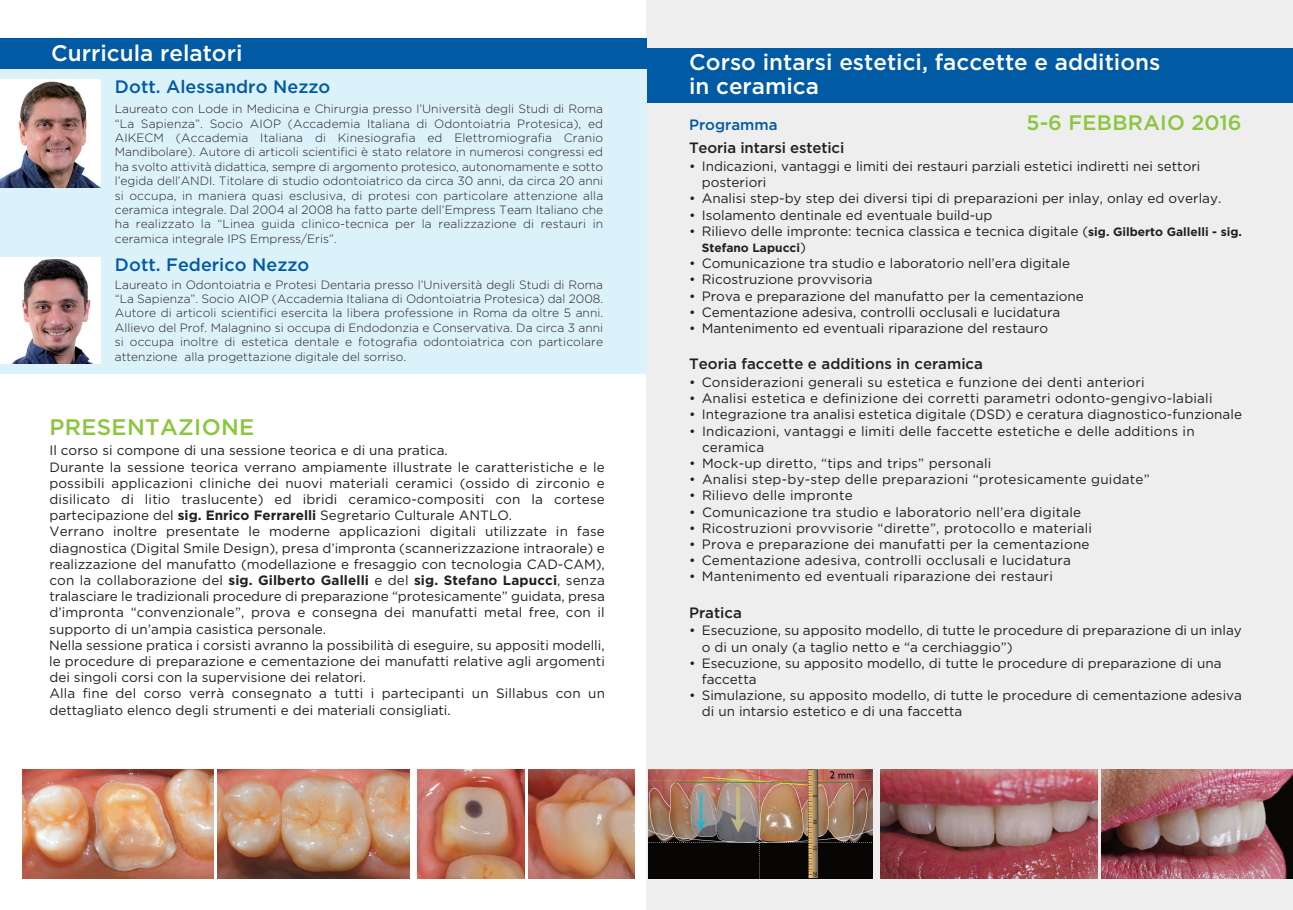
<style>
.page{position:relative;width:1293px;height:910px;background:#fff}
.page>*{position:absolute;margin:0;border:0;box-sizing:border-box;transform-origin:0 0}
.t1{font:500 22.5px/24px "Gotham";color:#fff}
.t2{font:500 22.5px "Gotham";letter-spacing:.015em;color:#8bc63e}
.t3{font:500 21px "Gotham";letter-spacing:.015em;color:#8bc63e}
.t4{font:500 18px "Gotham";color:#015aa4}
.t5{font:500 15px "Gotham";color:#231f20}
.t6{font:500 15px "Gotham";color:#015aa4}
.t7{font:13.5px/16.2px "Gotham";color:#231f20}
.t8{font:300 12px/14.4px "Gotham";color:#231f20;text-align:justify}
.t9{font:700 12px "Gotham";color:#231f20}
.s1{font-weight:700}
.s2{font-weight:700;font-size:12px}
.s3{font-weight:400;font-size:13.5px}
</style>
<div class="page">
<div style="left:646px;top:0;width:647px;height:910px;background:#eeeeef"></div>
<div style="left:646px;top:49px;width:647px;height:54px;background:#015aa4"></div>
<img style="left:22px;top:769px;width:191px;height:109px">
<img style="left:218px;top:769px;width:191px;height:109px">
<img style="left:418px;top:769px;width:106px;height:109px">
<img style="left:528px;top:769px;width:107px;height:109px">
<img style="left:648px;top:769px;width:224px;height:109px">
<img style="left:880px;top:769px;width:217px;height:109px">
<img style="left:1101px;top:769px;width:192px;height:109px">
<div style="left:0;top:45px;width:646px;height:329px;background:#dcf2fb"></div>
<img style="left:0;top:79px;width:100px;height:108px">
<img style="left:0;top:258px;width:100px;height:106px">
<div style="left:0;top:39px;width:646px;height:30px;background:#015aa4"></div>
<h1 class="t1" style="left:51px;top:41px;width:193px">Curricula relatori</h1>
<h3 class="t4" style="left:115px;top:76px;width:217px">Dott. Alessandro Nezzo</h3>
<p class="t8" style="left:115px;top:102px;width:490px">Laureato con Lode in Medicina e Chirurgia presso l’Università degli Studi di Roma “La Sapienza”. Socio AIOP (Accademia Italiana di Odontoiatria Protesica), ed AIKECM (Accademia Italiana di Kinesiografia ed Elettromiografia Cranio Mandibolare). Autore di articoli scientifici è stato relatore in numerosi congressi ed ha svolto attività didattica, sempre di argomento protesico, autonomamente e sotto l’egida dell’ANDI. Titolare di studio odontoiatrico da circa 30 anni, da circa 20 anni si occupa, in maniera quasi esclusiva, di protesi con particolare attenzione alla ceramica integrale. Dal 2004 al 2008 ha fatto parte dell’Empress Team Italiano che ha realizzato la “Linea guida clinico-tecnica per la realizzazione di restauri in ceramica integrale IPS Empress/Eris”.</p>
<h3 class="t4" style="left:115px;top:255px;width:196px">Dott. Federico Nezzo</h3>
<p class="t8" style="left:115px;top:277px;width:490px">Laureato in Odontoiatria e Protesi Dentaria presso l’Università degli Studi di Roma “La Sapienza”. Socio AIOP (Accademia Italiana di Odontoiatria Protesica) dal 2008.<br>Autore di articoli scientifici esercita la libera professione in Roma da oltre 5 anni.<br>Allievo del Prof. Malagnino si occupa di Endodonzia e Conservativa. Da circa 3 anni si occupa inoltre di estetica dentale e fotografia odontoiatrica con particolare attenzione alla progettazione digitale del sorriso.</p>
<h1 class="t2" style="left:50px;top:414px;width:206px">PRESENTAZIONE</h1>
<p class="t7" style="left:49px;top:442px;width:557px">Il corso si compone di una sessione teorica e di una pratica.<br>Durante la sessione teorica verrano ampiamente illustrate le caratteristiche e le possibili applicazioni cliniche dei nuovi materiali ceramici (ossido di zirconio e disilicato di litio traslucente) ed ibridi ceramico-compositi con la cortese partecipazione del <span class="s1">sig. Enrico Ferrarelli</span> Segretario Culturale ANTLO.<br>Verrano inoltre presentate le moderne applicazioni digitali utilizzate in fase diagnostica (Digital Smile Design), presa d’impronta (scannerizzazione intraorale) e realizzazione del manufatto (modellazione e fresaggio con tecnologia CAD-CAM), con la collaborazione del <span class="s1">sig. Gilberto Gallelli</span> e del <span class="s1">sig. Stefano Lapucci</span>, senza tralasciare le tradizionali procedure di preparazione “protesicamente” guidata, presa d’impronta “convenzionale”, prova e consegna dei manufatti metal free, con il supporto di un’ampia casistica personale.<br>Nella sessione pratica i corsisti avranno la possibilità di eseguire, su appositi modelli, le procedure di preparazione e cementazione dei manufatti relative agli argomenti dei singoli corsi con la supervisione dei relatori.<br>Alla fine del corso verrà consegnato a tutti i partecipanti un Sillabus con un dettagliato elenco degli strumenti e dei materiali consigliati.</p>
<h1 class="t1" style="left:689px;top:49px;width:473px">Corso intarsi estetici, faccette e additions in ceramica</h1>
<p class="t6" style="left:689px;top:116px;width:90px">Programma</p>
<h2 class="t3" style="left:1026px;top:110px;width:216px">5-6 FEBBRAIO 2016</h2>
<p class="t5" style="left:689px;top:139px;width:157px">Teoria intarsi estetici</p>
<p class="t7" style="left:702px;top:158px;width:500px;text-indent:-13px">• Indicazioni, vantaggi e limiti dei restauri parziali estetici indiretti nei settori posteriori</p>
<p class="t7" style="left:689px;top:190px;width:534px">• Analisi step-by step dei diversi tipi di preparazioni per inlay, onlay ed overlay.</p>
<p class="t7" style="left:689px;top:206px;width:305px">• Isolamento dentinale ed eventuale build-up</p>
<p class="t7" style="left:689px;top:223px;width:554px">• Rilievo delle impronte: tecnica classica e tecnica digitale (<span class="s2">sig. Gilberto Gallelli - sig.</span></p>
<p class="t9" style="left:702px;top:241px;width:106px">Stefano Lapucci<span class="s3">)</span></p>
<p class="t7" style="left:689px;top:255px;width:382px">• Comunicazione tra studio e laboratorio nell’era digitale</p>
<p class="t7" style="left:689px;top:271px;width:185px">• Ricostruzione provvisoria</p>
<p class="t7" style="left:689px;top:287px;width:396px">• Prova e preparazione del manufatto per la cementazione</p>
<p class="t7" style="left:689px;top:304px;width:373px">• Cementazione adesiva, controlli occlusali e lucidatura</p>
<p class="t7" style="left:689px;top:320px;width:360px">• Mantenimento ed eventuali riparazione del restauro</p>
<p class="t5" style="left:689px;top:355px;width:295px">Teoria faccette e additions in ceramica</p>
<p class="t7" style="left:689px;top:374px;width:457px">• Considerazioni generali su estetica e funzione dei denti anteriori</p>
<p class="t7" style="left:689px;top:390px;width:525px">• Analisi estetica e definizione dei corretti parametri odonto-gengivo-labiali</p>
<p class="t7" style="left:689px;top:406px;width:554px">• Integrazione tra analisi estetica digitale (DSD) e ceratura diagnostico-funzionale</p>
<p class="t7" style="left:702px;top:422px;width:494px;text-indent:-13px">• Indicazioni, vantaggi e limiti delle faccette estetiche e delle additions in ceramica</p>
<p class="t7" style="left:689px;top:455px;width:304px">• Mock-up diretto, “tips and trips” personali</p>
<p class="t7" style="left:689px;top:471px;width:462px">• Analisi step-by-step delle preparazioni “protesicamente guidate”</p>
<p class="t7" style="left:689px;top:487px;width:165px">• Rilievo delle impronte</p>
<p class="t7" style="left:689px;top:503px;width:393px">• Comunicazione tra studio e laboratorio nell’era digitale</p>
<p class="t7" style="left:689px;top:520px;width:404px">• Ricostruzioni provvisorie “dirette”, protocollo e materiali</p>
<p class="t7" style="left:689px;top:536px;width:402px">• Prova e preparazione dei manufatti per la cementazione</p>
<p class="t7" style="left:689px;top:552px;width:383px">• Cementazione adesiva, controlli occlusali e lucidatura</p>
<p class="t7" style="left:689px;top:568px;width:365px">• Mantenimento ed eventuali riparazione dei restauri</p>
<p class="t5" style="left:689px;top:604px;width:54px">Pratica</p>
<p class="t7" style="left:702px;top:622px;width:541px;text-indent:-13px">• Esecuzione, su apposito modello, di tutte le procedure di preparazione di un inlay o di un onaly (a taglio netto e “a cerchiaggio”)</p>
<p class="t7" style="left:702px;top:655px;width:521px;text-indent:-13px">• Esecuzione, su apposito modello, di tutte le procedure di preparazione di una faccetta</p>
<p class="t7" style="left:702px;top:687px;width:542px;text-indent:-13px">• Simulazione, su apposito modello, di tutte le procedure di cementazione adesiva di un intarsio estetico e di una faccetta</p>
</div>
